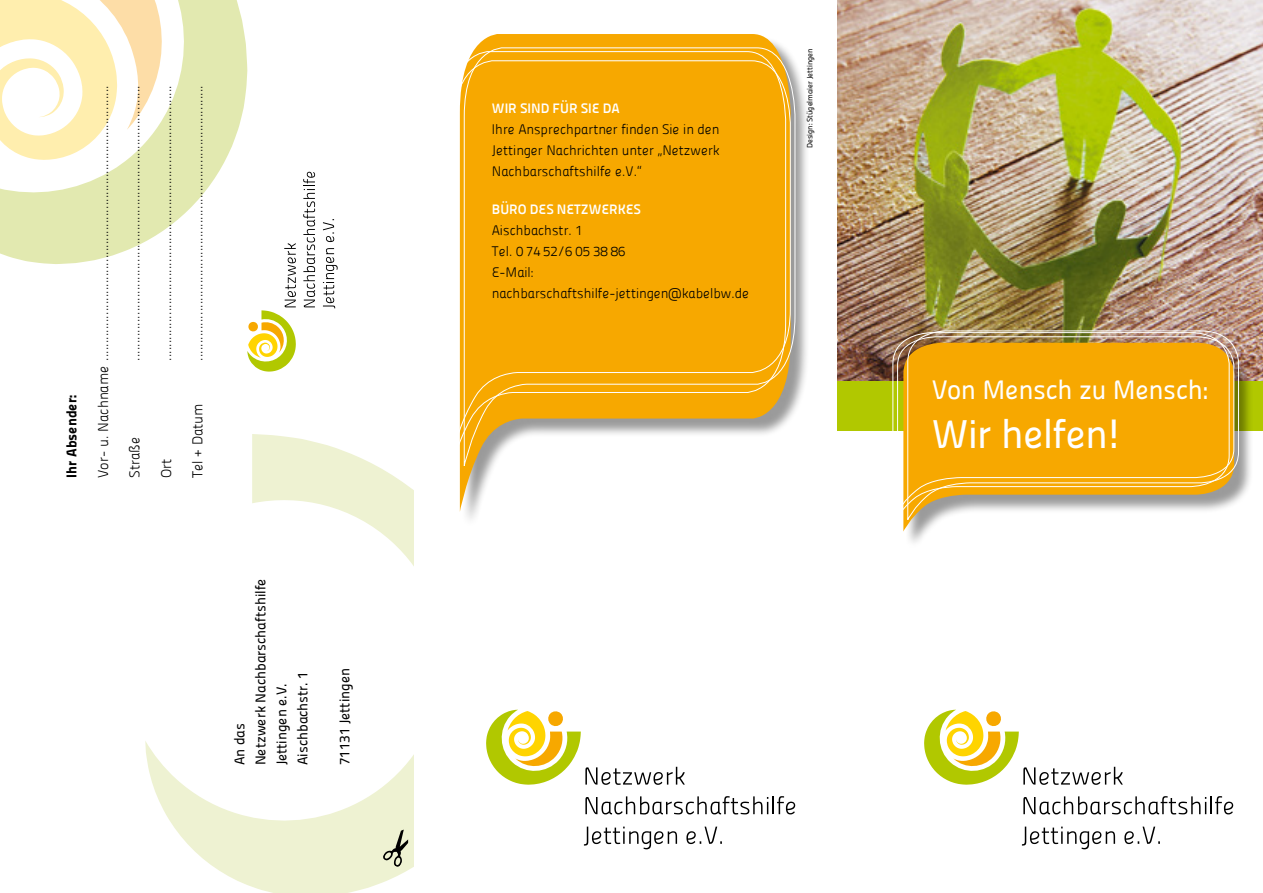
<style>
.page{position:relative;width:1263px;height:893px;background:#fff}
.page>*{position:absolute;margin:0;border:0;box-sizing:border-box;transform-origin:0 0}
.t1{font:40.5px "Panefresco 500 wt";letter-spacing:-.015em;color:#fff}
.t2{font:27px "Panefresco 500 wt";letter-spacing:-.015em;color:#fff}
.t3{font:14.25px "Panefresco 250 wt";color:#000}
.t4{font:14.25px/21px "Panefresco 500 wt";color:#000}
.t5{font:14.25px "Panefresco 999 wt";color:#000}
.t6{font:13.8px/21px "Panefresco 250 wt";color:#000;text-align:justify}
.t7{font:13.8px "Panefresco 750 wt";color:#fff}
.t8{font:7.8px "Panefresco 500 wt";color:#000}
</style>
<div class="page">
<svg style="left:145px;top:434px;width:268px;height:459px"></svg>
<svg style="left:0;top:0;width:247px;height:264px"></svg>
<div style="left:838px;top:378px;width:425px;height:53px;background:#b1c800"></div>
<svg style="left:1023px;top:796px;width:210px;height:18px"></svg>
<svg style="left:1022px;top:827px;width:93px;height:22px"></svg>
<svg style="left:1124px;top:827px;width:36px;height:17px"></svg>
<svg style="left:924px;top:710px;width:199px;height:75px"></svg>
<svg style="left:585px;top:796px;width:210px;height:18px"></svg>
<svg style="left:584px;top:827px;width:93px;height:22px"></svg>
<svg style="left:686px;top:827px;width:36px;height:17px"></svg>
<svg style="left:486px;top:710px;width:199px;height:75px"></svg>
<svg style="left:303px;top:172px;width:12px;height:135px"></svg>
<svg style="left:323px;top:248px;width:15px;height:60px"></svg>
<svg style="left:323px;top:219px;width:11px;height:23px"></svg>
<svg style="left:247px;top:243px;width:49px;height:129px"></svg>
<img style="left:838px;top:0;width:425px;height:380px">
<div style="left:906px;top:345px;width:346px;height:204px;background:#000;opacity:.4"></div>
<svg style="left:903px;top:520px;width:331px;height:11px"></svg>
<div style="left:462px;top:37px;width:347px;height:492px;background:#000;opacity:.4"></div>
<svg style="left:460px;top:34px;width:331px;height:478px"></svg>
<svg style="left:907px;top:330px;width:332px;height:190px;background:#c8b386"></svg>
<svg style="left:464px;top:47px;width:331px;height:419px;background:#ddbe7c"></svg>
<svg style="left:892px;top:332px;width:337px;height:192px;background:#ecaf2f"></svg>
<svg style="left:459px;top:51px;width:327px;height:425px;background:#f5b223"></svg>
<svg style="left:383px;top:829px;width:25px;height:38px"></svg>
<p class="t5" style="left:60px;top:478px;width:84px;rotate:-90deg">Ihr Absender:</p>
<p class="t3" style="left:93px;top:478px;width:394px;rotate:-90deg">Vor- u. Nachname ..............................................................................</p>
<p class="t3" style="left:124px;top:361px;width:277px;rotate:-90deg">..............................................................................</p>
<p class="t3" style="left:124px;top:478px;width:43px;rotate:-90deg">Straße</p>
<p class="t3" style="left:156px;top:361px;width:277px;rotate:-90deg">..............................................................................</p>
<p class="t3" style="left:156px;top:478px;width:21px;rotate:-90deg">Ort</p>
<p class="t3" style="left:187px;top:361px;width:277px;rotate:-90deg">..............................................................................</p>
<p class="t3" style="left:187px;top:478px;width:76px;rotate:-90deg">Tel + Datum</p>
<p class="t4" style="left:228px;top:765px;width:189px;rotate:-90deg">An das<br>Netzwerk Nachbarschaftshilfe<br>Jettingen e.V.<br>Aischbachstr. 1</p>
<p class="t4" style="left:333px;top:765px;width:99px;rotate:-90deg">71131 Jettingen</p>
<p class="t7" style="left:492px;top:98px;width:129px">WIR SIND FÜR SIE DA</p>
<p class="t6" style="left:492px;top:118px;width:229px">Ihre Ansprechpartner finden Sie in den Jettinger Nachrichten unter „Netzwerk Nachbarschaftshilfe e.V.“</p>
<p class="t7" style="left:492px;top:199px;width:151px">BÜRO DES NETZWERKES</p>
<p class="t6" style="left:492px;top:219px;width:259px;text-align:left">Aischbachstr. 1<br>Tel. 0 74 52/6 05 38 86<br>E-Mail: nachbarschaftshilfe-jettingen@kabelbw.de</p>
<p class="t8" style="left:804px;top:148px;width:101px;rotate:-90deg">Design: Stügelmaier Jettingen</p>
<h2 class="t2" style="left:932px;top:369px;width:277px">Von Mensch zu Mensch:</h2>
<h1 class="t1" style="left:932px;top:403px;width:192px">Wir helfen!</h1>
</div>
